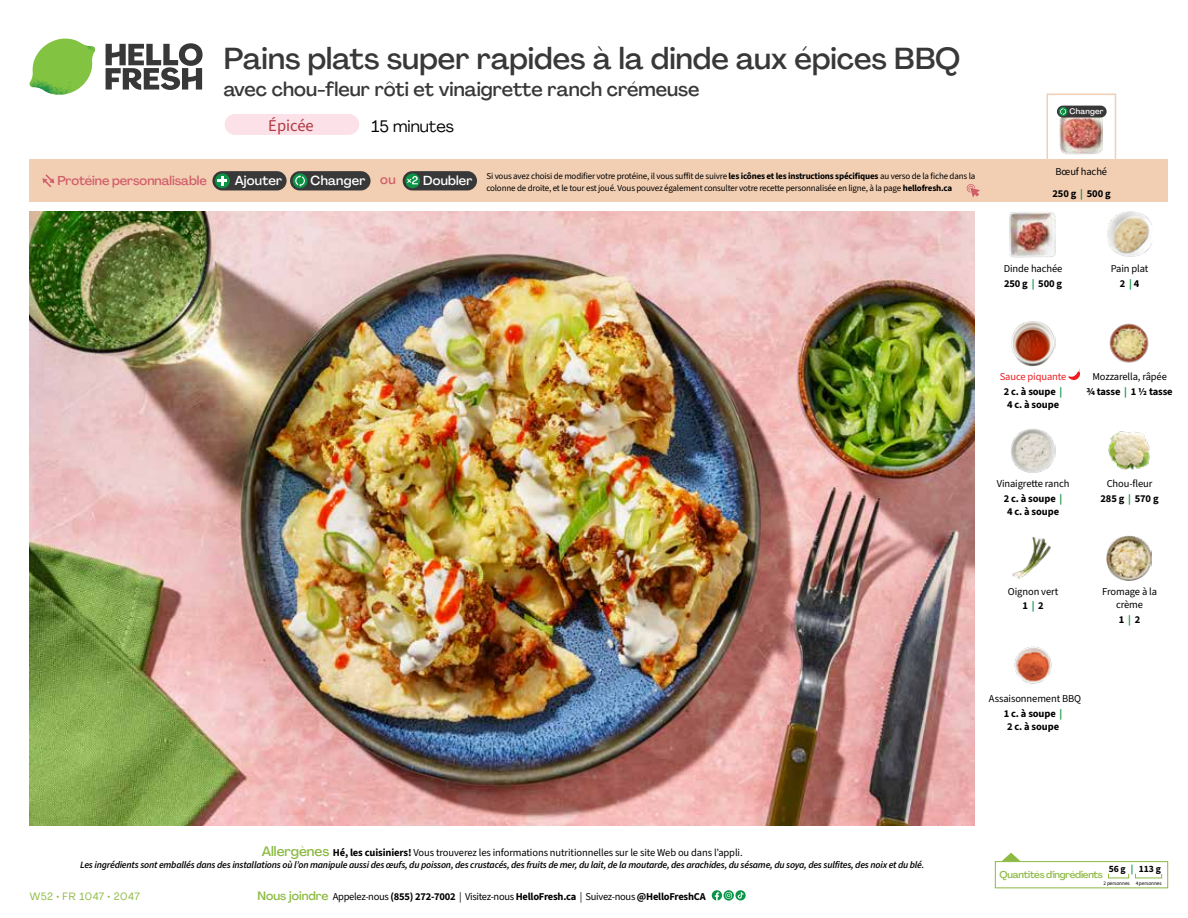
<style>
.page{position:relative;width:1188px;height:918px;background:#fff}
.page>*{position:absolute;margin:0;border:0;box-sizing:border-box;transform-origin:0 0}
.t1{font:500 30px "Agrandir";color:#383839}
.t2{font:500 19.5px "Agrandir";color:#383839}
.t3{font:16.5px "Agrandir";color:#000}
.t4{font:16.5px "Source Sans 3";color:#b33841}
.t5{font:500 12.9px "Agrandir";letter-spacing:.015em;color:#fff}
.t6{font:500 12.75px "Agrandir";letter-spacing:-.005em;color:#d15f6a}
.t7{font:10.5px/14.9px "Source Sans 3";letter-spacing:-.01em;color:#000;text-align:center}
.t8{font:700 10.5px "Source Sans 3";letter-spacing:-.02em;color:#000}
.t9{font:10.5px/14.9px "Source Sans 3";letter-spacing:-.01em;color:#ed1d24;text-align:center}
.t10{font:10.5px "Agrandir";letter-spacing:.05em;color:#8cba42}
.t11{font:italic 600 9.75px "Source Sans 3";letter-spacing:-.02em;color:#000}
.t12{font:500 9.75px "Agrandir";letter-spacing:-.025em;color:#8cba42}
.t13{font:700 9.6px "Source Sans 3";color:#000}
.t14{font:9px/12px "Source Sans 3";letter-spacing:-.02em;color:#000}
.t15{font:500 7.95px "Agrandir";letter-spacing:.02em;color:#fff}
.t16{font:5.25px "Source Sans 3";letter-spacing:-.01em;color:#000}
.s1{color:#d15f6a}
.s2{font-weight:700}
.s3{font-weight:700;color:#0b9446}
.s4{font-weight:700;color:#000}
.s5{color:#0b9446}
.s6{font-family:"Agrandir";font-weight:500;font-size:13.5px;color:#8cba42}
.s7{font-family:"Agrandir";font-weight:500;font-size:12px;color:#8cba42}
.s8{font-weight:400}
</style>
<div class="page">
<svg style="left:106px;top:43px;width:97px;height:47px"></svg>
<svg style="left:34px;top:39px;width:59px;height:38px"></svg>
<img style="left:65px;top:39px;width:30px;height:25px">
<img style="left:33px;top:60px;width:56px;height:10px">
<img style="left:29px;top:64px;width:58px;height:31px">
<img style="left:64px;top:70px;width:25px;height:24px">
<img style="left:30px;top:211px;width:945px;height:615px">
<img style="left:1011px;top:321px;width:45px;height:45px">
<img style="left:1109px;top:323px;width:40px;height:40px">
<img style="left:1011px;top:429px;width:45px;height:44px">
<img style="left:1108px;top:431px;width:42px;height:39px">
<img style="left:1012px;top:536px;width:39px;height:44px">
<img style="left:1106px;top:536px;width:46px;height:45px">
<img style="left:1014px;top:646px;width:38px;height:38px">
<img style="left:1108px;top:211px;width:44px;height:46px">
<img style="left:1010px;top:212px;width:45px;height:45px">
<svg style="left:1068px;top:369px;width:12px;height:11px"></svg>
<div style="left:30px;top:160px;width:1138px;height:42px;background:#f2cfb3"></div>
<svg style="left:42px;top:174px;width:12px;height:13px"></svg>
<div style="left:403px;top:171px;width:74px;height:19px;background:#383839;border-radius:10px"></div>
<svg style="left:405px;top:173px;width:15px;height:15px"></svg>
<svg style="left:406px;top:176px;width:12px;height:8px"></svg>
<div style="left:290px;top:171px;width:81px;height:19px;background:#383839;border-radius:10px"></div>
<div style="left:293px;top:173px;width:14px;height:15px;background:#0b9446;border-radius:50%"></div>
<svg style="left:295px;top:175px;width:10px;height:12px"></svg>
<div style="left:212px;top:171px;width:75px;height:19px;background:#383839;border-radius:10px"></div>
<svg style="left:215px;top:173px;width:15px;height:15px"></svg>
<svg style="left:218px;top:176px;width:9px;height:10px"></svg>
<svg style="left:967px;top:184px;width:13px;height:13px"></svg>
<div style="left:1046px;top:94px;width:70px;height:69px;border:2px solid #f2cfb3"></div>
<img style="left:1060px;top:117px;width:43px;height:38px">
<div style="left:1057px;top:106px;width:50px;height:11px;background:#383839;border-radius:6px"></div>
<svg style="left:1059px;top:107px;width:9px;height:9px"></svg>
<svg style="left:1060px;top:108px;width:6px;height:7px"></svg>
<svg style="left:1002px;top:853px;width:18px;height:8px"></svg>
<div style="left:995px;top:861px;width:173px;height:27px;border:1px solid #8cba42"></div>
<svg style="left:735px;top:890px;width:11px;height:11px"></svg>
<svg style="left:712px;top:890px;width:31px;height:11px"></svg>
<div style="left:225px;top:114px;width:134px;height:21px;background:#fce1e9;border-radius:10px"></div>
<h1 class="t1" style="left:224px;top:40px;width:738px">Pains plats super rapides à la dinde aux épices BBQ</h1>
<h2 class="t2" style="left:224px;top:77px;width:477px">avec chou-fleur rôti et vinaigrette ranch crémeuse</h2>
<h3 class="t3" style="left:372px;top:116px;width:84px">15 minutes</h3>
<h3 class="t4" style="left:268px;top:115px;width:47px">Épicée</h3>
<p class="t15" style="left:1070px;top:106px;width:35px">Changer</p>
<p class="t6" style="left:57px;top:173px;width:151px">Protéine personnalisable</p>
<p class="t5" style="left:235px;top:172px;width:49px">Ajouter</p>
<p class="t5" style="left:311px;top:172px;width:87px">Changer <span class="s1">ou</span></p>
<p class="t5" style="left:423px;top:172px;width:51px">Doubler</p>
<p class="t7" style="left:1053px;top:160px;width:60px;line-height:22.6px;text-align:left">Bœuf haché<br><span class="s2">250 g</span> <span class="s3">|</span> <span class="s2">500 g</span></p>
<p class="t14" style="left:486px;top:170px;width:490px">Si vous avez choisi de modifier votre protéine, il vous suffit de suivre <span class="s2">les icônes et les instructions spécifiques</span> au verso de la fiche dans la colonne de droite, et le tour est joué. Vous pouvez également consulter votre recette personnalisée en ligne, à la page <span class="s2">hellofresh.ca</span></p>
<p class="t7" style="left:1004px;top:260px;width:60px;line-height:15.6px;text-align:left">Dinde hachée<br><span class="s2">250 g</span> <span class="s3">|</span> <span class="s2">500 g</span></p>
<p class="t7" style="left:1111px;top:260px;width:39px;line-height:15.6px">Pain plat<br><span class="s2">2</span> <span class="s3">|</span> <span class="s2">4</span></p>
<p class="t9" style="left:1000px;top:369px;width:68px">Sauce piquante<br><span class="s4">2 c. à soupe</span> <span class="s3">|</span></p>
<p class="t8" style="left:1007px;top:398px;width:54px">4 c. à soupe</p>
<p class="t7" style="left:1086px;top:369px;width:88px">Mozzarella, râpée<br><span class="s2">¾ tasse</span> <span class="s3">|</span> <span class="s2">1 ½ tasse</span></p>
<p class="t7" style="left:997px;top:476px;width:74px">Vinaigrette ranch<br><span class="s2">2 c. à soupe</span> <span class="s3">|</span></p>
<p class="t8" style="left:1007px;top:505px;width:54px">4 c. à soupe</p>
<p class="t7" style="left:1100px;top:476px;width:60px">Chou-fleur<br><span class="s2">285 g</span> <span class="s3">|</span> <span class="s2">570 g</span></p>
<p class="t7" style="left:1008px;top:584px;width:52px">Oignon vert<br><span class="s2">1</span> <span class="s3">|</span> <span class="s2">2</span></p>
<p class="t7" style="left:1102px;top:584px;width:56px;line-height:13.5px">Fromage à la crème</p>
<p class="t8" style="left:1119px;top:613px;width:23px">1 <span class="s5">|</span> 2</p>
<p class="t7" style="left:262px;top:845px;width:482px"><span class="s6">Allergènes</span> <span class="s2">Hé, les cuisiniers!</span> Vous trouverez les informations nutritionnelles sur le site Web ou dans l’appli.</p>
<p class="t11" style="left:80px;top:859px;width:846px">Les ingrédients sont emballés dans des installations où l’on manipule aussi des œufs, du poisson, des crustacés, des fruits de mer, du lait, de la moutarde, des arachides, du sésame, du soya, des sulfites, des noix et du blé.</p>
<p class="t8" style="left:257px;top:889px;width:450px"><span class="s7">Nous joindre</span> <span class="s8">Appelez-nous</span> (855) 272-7002 <span class="s8">| Visitez-nous</span> HelloFresh.ca <span class="s8">| Suivez-nous</span> @HelloFreshCA</p>
<p class="t10" style="left:30px;top:890px;width:112px">W52 • FR 1047 • 2047</p>
<p class="t7" style="left:989px;top:691px;width:94px">Assaisonnement BBQ<br><span class="s2">1 c. à soupe</span> <span class="s3">|</span></p>
<p class="t8" style="left:1007px;top:720px;width:54px">2 c. à soupe</p>
<p class="t13" style="left:1109px;top:863px;width:54px">56 g <span class="s5">|</span> 113 g</p>
<p class="t16" style="left:1103px;top:880px;width:60px">2 personnes 4 personnes</p>
<p class="t12" style="left:1000px;top:869px;width:105px">Quantités d'ingrédients</p>
</div>
